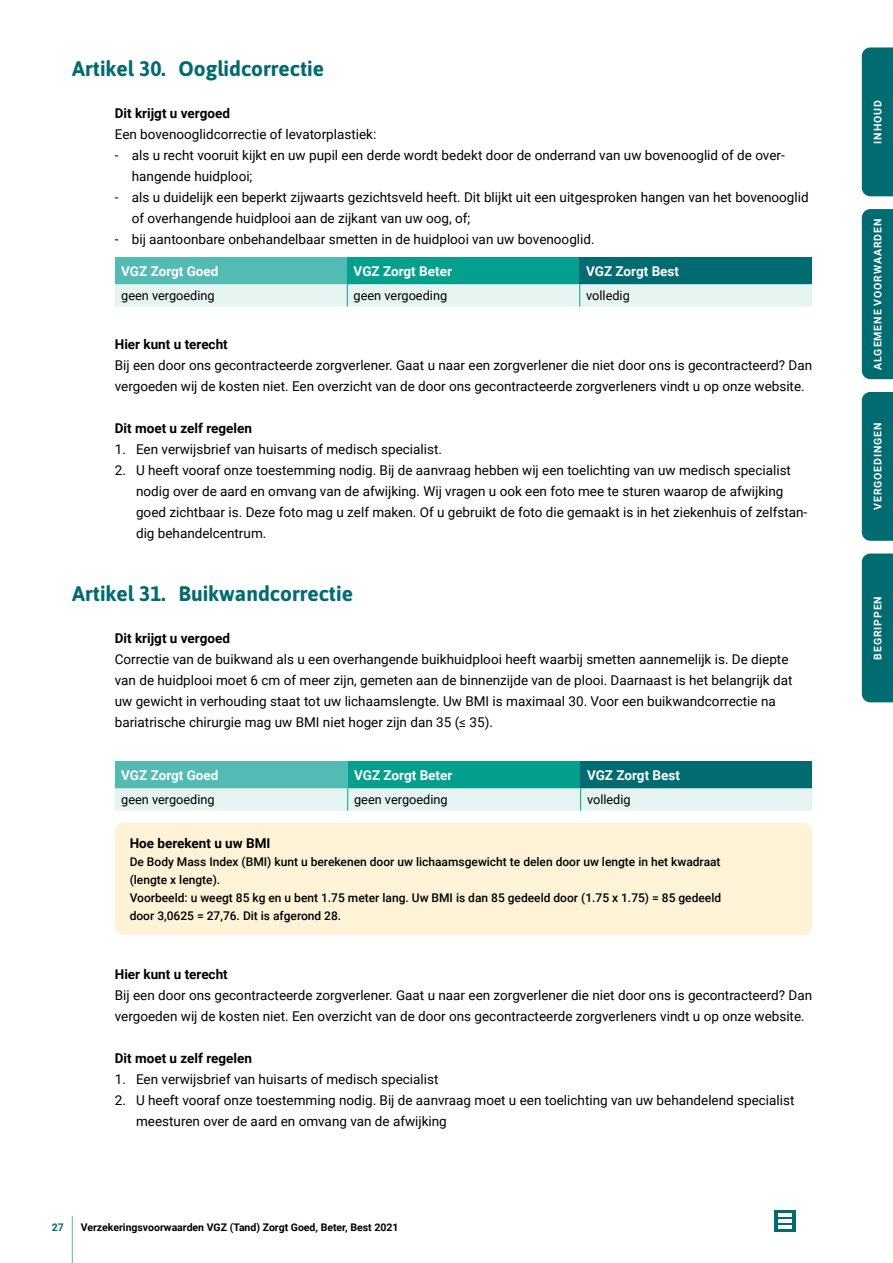
<style>
.page{position:relative;width:893px;height:1263px;background:#fff}
.page>*{position:absolute;margin:0;border:0;box-sizing:border-box;transform-origin:0 0}
.t1{font:700 21px "Asap";color:#006b70}
.t2{font:13.5px/21px "Roboto";color:#000}
.t3{font:700 13.5px "Roboto";color:#000}
.t4{font:700 13.5px "Roboto";color:#fff}
.t5{font:12.75px "Roboto";color:#000}
.t6{font:500 12px/18px "Roboto";color:#000}
.t7{font:700 10.5px "Roboto";color:#000}
.t8{font:700 10.5px "Roboto";letter-spacing:.085em;color:#fff}
.t9{font:700 10.5px "Roboto";color:#006b70}
</style>
<div class="page">
<hr style="left:72px;top:1216px;width:1px;height:47px;background:#52bbb3">
<svg style="left:774px;top:1210px;width:21px;height:22px"></svg>
<svg style="left:778px;top:1214px;width:13px;height:14px"></svg>
<div style="left:115px;top:257px;width:232px;height:27px;background:#52bbb3"></div>
<div style="left:347px;top:257px;width:233px;height:27px;background:#059f8e"></div>
<div style="left:580px;top:257px;width:232px;height:27px;background:#006b70"></div>
<div style="left:115px;top:284px;width:697px;height:22px;background:#e5f3f1"></div>
<div style="left:115px;top:761px;width:233px;height:27px;background:#52bbb3"></div>
<div style="left:348px;top:761px;width:233px;height:27px;background:#059f8e"></div>
<div style="left:581px;top:761px;width:231px;height:27px;background:#006b70"></div>
<div style="left:115px;top:788px;width:697px;height:22px;background:#e5f3f1"></div>
<div style="left:115px;top:823px;width:697px;height:112px;background:#fff3d7;border-radius:9px"></div>
<div style="left:862px;top:553px;width:31px;height:149px;background:#006b70"></div>
<div style="left:862px;top:209px;width:31px;height:170px;background:#006b70"></div>
<div style="left:862px;top:392px;width:31px;height:149px;background:#006b70"></div>
<div style="left:862px;top:47px;width:31px;height:149px;background:#006b70"></div>
<h1 class="t1" style="left:72px;top:54px;width:253px">Artikel 30. Ooglidcorrectie</h1>
<p class="t3" style="left:115px;top:104px;width:117px">Dit krijgt u vergoed</p>
<p class="t2" style="left:115px;top:123px;width:263px">Een bovenooglidcorrectie of levatorplastiek:</p>
<p class="t2" style="left:132px;top:144px;width:654px;text-indent:-17px">- als u recht vooruit kijkt en uw pupil een derde wordt bedekt door de onderrand van uw bovenooglid of de over&shy;hangende huidplooi;</p>
<p class="t2" style="left:132px;top:187px;width:678px;text-indent:-17px">- als u duidelijk een beperkt zijwaarts gezichtsveld heeft. Dit blijkt uit een uitgesproken hangen van het bovenooglid of overhangende huidplooi aan de zijkant van uw oog, of;</p>
<p class="t2" style="left:115px;top:229px;width:481px">- bij aantoonbare onbehandelbaar smetten in de huidplooi van uw bovenooglid.</p>
<p class="t4" style="left:121px;top:261px;width:99px">VGZ Zorgt Goed</p>
<p class="t4" style="left:354px;top:261px;width:100px">VGZ Zorgt Beter</p>
<p class="t4" style="left:586px;top:261px;width:95px">VGZ Zorgt Best</p>
<p class="t5" style="left:121px;top:287px;width:95px">geen vergoeding</p>
<p class="t5" style="left:354px;top:287px;width:95px">geen vergoeding</p>
<p class="t5" style="left:586px;top:287px;width:45px">volledig</p>
<p class="t3" style="left:115px;top:335px;width:114px">Hier kunt u terecht</p>
<p class="t2" style="left:115px;top:354px;width:699px">Bij een door ons gecontracteerde zorgverlener. Gaat u naar een zorgverlener die niet door ons is gecontracteerd? Dan vergoeden wij de kosten niet. Een overzicht van de door ons gecontracteerde zorgverleners vindt u op onze website.</p>
<p class="t3" style="left:115px;top:419px;width:139px">Dit moet u zelf regelen</p>
<p class="t2" style="left:115px;top:438px;width:329px">1. Een verwijsbrief van huisarts of medisch specialist.</p>
<p class="t2" style="left:136px;top:459px;width:673px;text-indent:-21px">2. U heeft vooraf onze toestemming nodig. Bij de aanvraag hebben wij een toelichting van uw medisch specialist nodig over de aard en omvang van de afwijking. Wij vragen u ook een foto mee te sturen waarop de afwijking goed zichtbaar is. Deze foto mag u zelf maken. Of u gebruikt de foto die gemaakt is in het ziekenhuis of zelfstan&shy;dig behandelcentrum.</p>
<h1 class="t1" style="left:72px;top:579px;width:282px">Artikel 31. Buikwandcorrectie</h1>
<p class="t3" style="left:115px;top:629px;width:117px">Dit krijgt u vergoed</p>
<p class="t2" style="left:115px;top:648px;width:679px">Correctie van de buikwand als u een overhangende buikhuidplooi heeft waarbij smetten aannemelijk is. De diepte van de huidplooi moet 6 cm of meer zijn, gemeten aan de binnenzijde van de plooi. Daarnaast is het belangrijk dat uw gewicht in verhouding staat tot uw lichaamslengte. Uw BMI is maximaal 30. Voor een buikwandcorrectie na bariatrische chirurgie mag uw BMI niet hoger zijn dan 35 (≤ 35).</p>
<p class="t4" style="left:121px;top:765px;width:99px">VGZ Zorgt Goed</p>
<p class="t4" style="left:354px;top:765px;width:100px">VGZ Zorgt Beter</p>
<p class="t4" style="left:587px;top:765px;width:95px">VGZ Zorgt Best</p>
<p class="t5" style="left:121px;top:791px;width:95px">geen vergoeding</p>
<p class="t5" style="left:354px;top:791px;width:95px">geen vergoeding</p>
<p class="t5" style="left:587px;top:791px;width:45px">volledig</p>
<p class="t3" style="left:130px;top:833px;width:142px">Hoe berekent u uw BMI</p>
<p class="t6" style="left:130px;top:852px;width:593px">De Body Mass Index (BMI) kunt u berekenen door uw lichaamsgewicht te delen door uw lengte in het kwadraat (lengte x lengte).<br>Voorbeeld: u weegt 85 kg en u bent 1.75 meter lang. Uw BMI is dan 85 gedeeld door (1.75 x 1.75) = 85 gedeeld door 3,0625 = 27,76. Dit is afgerond 28.</p>
<p class="t3" style="left:115px;top:965px;width:114px">Hier kunt u terecht</p>
<p class="t2" style="left:115px;top:984px;width:699px">Bij een door ons gecontracteerde zorgverlener. Gaat u naar een zorgverlener die niet door ons is gecontracteerd? Dan vergoeden wij de kosten niet. Een overzicht van de door ons gecontracteerde zorgverleners vindt u op onze website.</p>
<p class="t3" style="left:115px;top:1049px;width:139px">Dit moet u zelf regelen</p>
<p class="t2" style="left:115px;top:1068px;width:325px">1. Een verwijsbrief van huisarts of medisch specialist</p>
<p class="t2" style="left:136px;top:1089px;width:660px;text-indent:-21px">2. U heeft vooraf onze toestemming nodig. Bij de aanvraag moet u een toelichting van uw behandelend specialist meesturen over de aard en omvang van de afwijking</p>
<p class="t9" style="left:52px;top:1220px;width:14px">27</p>
<p class="t7" style="left:81px;top:1220px;width:319px">Verzekeringsvoorwaarden VGZ (Tand) Zorgt Goed, Beter, Best 2021</p>
<p class="t8" style="left:870px;top:144px;width:45px;rotate:-90deg">INHOUD</p>
<p class="t8" style="left:870px;top:370px;width:153px;rotate:-90deg">ALGEMENE VOORWAARDEN</p>
<p class="t8" style="left:870px;top:510px;width:89px;rotate:-90deg">VERGOEDINGEN</p>
<p class="t8" style="left:870px;top:660px;width:65px;rotate:-90deg">BEGRIPPEN</p>
</div>
